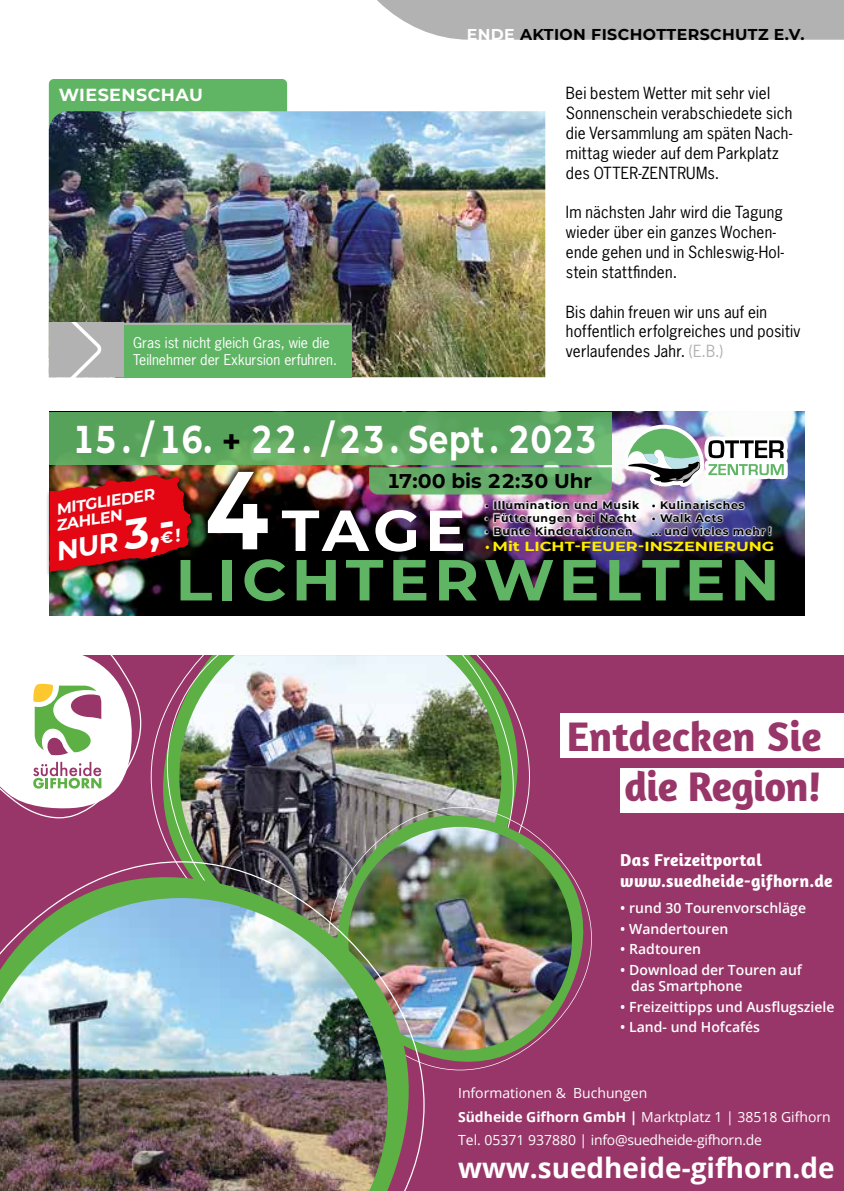
<style>
.page{position:relative;width:844px;height:1191px;background:#fff}
.page>*{position:absolute;margin:0;border:0;box-sizing:border-box;transform-origin:0 0}
.t1{font:700 110.6px "Montserrat";color:#fff;scale:.83 1}
.t2{font:700 57.75px "Montserrat";letter-spacing:.08em;color:#60b565;scale:1.05 1}
.t3{font:700 57.75px "Montserrat";color:#fff;scale:1.05 1}
.t4{font:700 42px/50.1px "Amaranth";color:#993669;text-align:right}
.t5{font:700 38.68px "Montserrat";letter-spacing:.02em;color:#fff;scale:.8 1}
.t6{font:700 27.82px "Open Sans";color:#fff}
.t7{font:italic 700 26.95px "Montserrat";color:#fff}
.t8{font:700 19.95px "Montserrat";color:#000}
.t9{font:700 17.5px/21px "Amaranth";letter-spacing:.015em;color:#fff}
.t10{font:700 17.5px "Montserrat";letter-spacing:.025em;color:#fff}
.t11{font:15.75px/19.8px "News Gothic Std";letter-spacing:.015em;color:#000}
.t12{font:700 15.75px "Montserrat";letter-spacing:.025em;color:#000}
.t13{font:italic 700 15.75px/15.8px "Montserrat";color:#fff}
.t14{font:600 14px/16.8px "Open Sans";color:#fff}
.t15{font:14px/24.2px "Open Sans";color:#fff}
.t16{font:14px/16.8px "News Gothic Std";color:#fff}
.t17{font:14px "Open Sans";letter-spacing:-.02em;color:#fff}
.t18{font:700 13.12px "Montserrat";color:#ffed00}
.t19{font:700 10.85px "Montserrat";letter-spacing:.06em;color:#000}
.s1{color:#fff}
.s2{color:#b3b2b2}
.s3{font-size:32.38px;color:#000}
.s4{font-size:41.82px}
.s5{font-weight:700}
</style>
<div class="page">
<div style="left:49px;top:79px;width:238px;height:56px;background:#60b565;border-radius:5px"></div>
<img style="left:49px;top:111px;width:496px;height:266px">
<div style="left:115px;top:324px;width:236px;height:53px;background:#60b565"></div>
<div style="left:49px;top:323px;width:74px;height:54px;background:#b3b2b2"></div>
<svg style="left:71px;top:323px;width:31px;height:54px"></svg>
<hr style="left:104px;top:323px;width:247px;height:2px;background:#b3b2b2">
<svg style="left:377px;top:0;width:466px;height:40px;background:#b8b7b7"></svg>
<div style="left:0;top:655px;width:843px;height:536px;background:#993669"></div>
<img style="left:151px;top:655px;width:379px;height:206px">
<img style="left:328px;top:807px;width:263px;height:263px">
<div style="left:560px;top:713px;width:283px;height:44px;background:#fff"></div>
<div style="left:620px;top:768px;width:223px;height:45px;background:#fff"></div>
<img style="left:0;top:861px;width:424px;height:330px">
<svg style="left:0;top:655px;width:142px;height:163px"></svg>
<img style="left:50px;top:412px;width:754px;height:203px">
<svg style="left:50px;top:412px;width:561px;height:53px;background:#5ca65f"></svg>
<svg style="left:369px;top:467px;width:242px;height:27px;background:#67ab6a"></svg>
<img style="left:620px;top:424px;width:168px;height:65px">
<div style="left:199px;top:464px;width:77px;height:93px;background:#000;opacity:.75"></div>
<img style="left:484px;top:499px;width:288px;height:38px">
<div style="left:312px;top:514px;width:21px;height:26px;background:#000"></div>
<div style="left:46px;top:471px;width:152px;height:108px;background:#000;opacity:.75"></div>
<img style="left:50px;top:475px;width:141px;height:97px">
<p class="t10" style="left:59px;top:82px;width:146px">WIESENSCHAU</p>
<p class="t16" style="left:133px;top:334px;width:205px">Gras ist nicht gleich Gras, wie die<br>Teilnehmer der Exkursion erfuhren.</p>
<p class="t12" style="left:466px;top:23px;width:339px"><span class="s1">ENDE</span> AKTION FISCHOTTERSCHUTZ E.V.</p>
<p class="t11" style="left:566px;top:83px;width:228px">Bei bestem Wetter mit sehr viel<br>Sonnenschein verabschiedete sich die Versammlung am späten Nach&shy;mittag wieder auf dem Parkplatz des OTTER-ZENTRUMs.</p>
<p class="t11" style="left:566px;top:202px;width:219px">Im nächsten Jahr wird die Tagung wieder über ein ganzes Wochen&shy;ende gehen und in Schleswig-Hol&shy;stein stattfinden.</p>
<p class="t11" style="left:566px;top:302px;width:236px">Bis dahin freuen wir uns auf ein hoffentlich erfolgreiches und positiv verlaufendes Jahr. <span class="s2">(E.B.)</span></p>
<h3 class="t5" style="left:73px;top:412px;width:656px">15 . / 16. <span class="s3">+</span> 22 . / 23 . Sept . 2023</h3>
<p class="t8" style="left:386px;top:467px;width:207px">17:00 bis 22:30 Uhr</p>
<h1 class="t1" style="left:205px;top:430px;width:78px">4</h1>
<p class="t13" style="left:52px;top:501px;width:103px;rotate:-9deg">MITGLIEDER<br>ZAHLEN</p>
<p class="t19" style="left:485px;top:497px;width:260px">• Illumination und Musik • Kulinarisches</p>
<p class="t19" style="left:485px;top:510px;width:153px">• Fütterungen bei Nacht</p>
<p class="t19" style="left:651px;top:510px;width:73px">• Walk Acts</p>
<p class="t19" style="left:485px;top:523px;width:149px">• Bunte Kinderaktionen</p>
<p class="t19" style="left:651px;top:523px;width:121px">... und vieles mehr !</p>
<h2 class="t3" style="left:281px;top:489px;width:177px">TAGE</h2>
<h3 class="t7" style="left:53px;top:532px;width:122px;rotate:-9deg">NUR <span class="s4">3,-</span></h3>
<p class="t18" style="left:485px;top:537px;width:290px">• Mit LICHT-FEUER-INSZENIERUNG</p>
<h2 class="t2" style="left:175px;top:538px;width:576px">LICHTERWELTEN</h2>
<h3 class="t4" style="left:566px;top:710px;width:256px">Entdecken Sie die Region!</h3>
<p class="t9" style="left:620px;top:849px;width:214px">Das Freizeitportal www.suedheide-gifhorn.de</p>
<p class="t14" style="left:620px;top:899px;width:187px">• rund 30 Tourenvorschläge</p>
<p class="t14" style="left:620px;top:920px;width:109px">• Wandertouren</p>
<p class="t14" style="left:620px;top:940px;width:82px">• Radtouren</p>
<p class="t14" style="left:631px;top:960px;width:172px;text-indent:-11px">• Download der Touren auf das Smartphone</p>
<p class="t14" style="left:620px;top:998px;width:216px">• Freizeittipps und Ausflugsziele</p>
<p class="t14" style="left:620px;top:1018px;width:141px">• Land- und Hofcafés</p>
<p class="t15" style="left:458px;top:1080px;width:374px">Informationen &amp; Buchungen<br><span class="s5">Südheide Gifhorn GmbH |</span> Marktplatz 1 | 38518 Gifhorn</p>
<p class="t17" style="left:458px;top:1129px;width:305px">Tel. 05371 937880 | info@suedheide-gifhorn.de</p>
<h3 class="t6" style="left:458px;top:1148px;width:378px">www.suedheide-gifhorn.de</h3>
</div>
